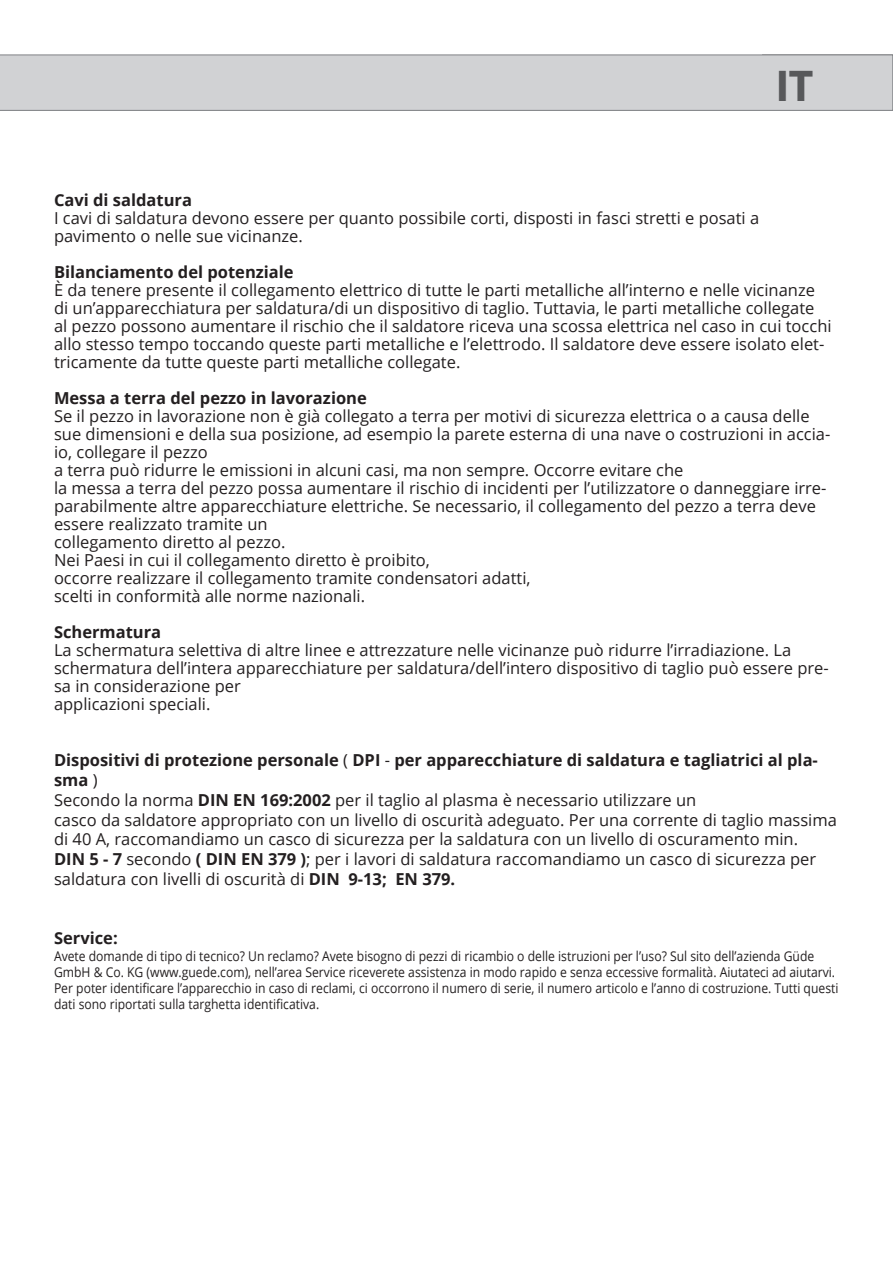
<style>
.page{position:relative;width:893px;height:1263px;background:#fff}
.page>*{position:absolute;margin:0;border:0;box-sizing:border-box;transform-origin:0 0}
.t1{font:700 44.7px "Myriad Pro";color:#57585a}
.t2{font:16.5px/18px "Open Sans";color:#231f20}
.t3{font:700 16.5px "Open Sans";color:#231f20}
.t4{font:13.5px/16.2px "Open Sans";color:#231f20;scale:.9 1}
.s1{font-weight:700}
</style>
<div class="page">
<div style="left:0;top:55px;width:893px;height:56px;background:#d1d2d4"></div>
<h1 class="t1" style="left:776px;top:57px;width:39px">IT</h1>
<p class="t3" style="left:54px;top:189px;width:140px">Cavi di saldatura</p>
<p class="t2" style="left:54px;top:209px;width:707px">I cavi di saldatura devono essere per quanto possibile corti, disposti in fasci stretti e posati a pavimento o nelle sue vicinanze.</p>
<p class="t3" style="left:54px;top:261px;width:241px">Bilanciamento del potenziale</p>
<p class="t2" style="left:54px;top:281px;width:779px">È da tenere presente il collegamento elettrico di tutte le parti metalliche all’interno e nelle vicinanze di un’apparecchiatura per saldatura/di un dispositivo di taglio. Tuttavia, le parti metalliche collegate al pezzo possono aumentare il rischio che il saldatore riceva una scossa elettrica nel caso in cui tocchi allo stesso tempo toccando queste parti metalliche e l’elettrodo. Il saldatore deve essere isolato elet&shy;tricamente da tutte queste parti metalliche collegate.</p>
<p class="t3" style="left:54px;top:387px;width:314px">Messa a terra del pezzo in lavorazione</p>
<p class="t2" style="left:54px;top:407px;width:778px">Se il pezzo in lavorazione non è già collegato a terra per motivi di sicurezza elettrica o a causa delle sue dimensioni e della sua posizione, ad esempio la parete esterna di una nave o costruzioni in accia&shy;io, collegare il pezzo<br>a terra può ridurre le emissioni in alcuni casi, ma non sempre. Occorre evitare che<br>la messa a terra del pezzo possa aumentare il rischio di incidenti per l’utilizzatore o danneggiare irre&shy;parabilmente altre apparecchiature elettriche. Se necessario, il collegamento del pezzo a terra deve essere realizzato tramite un<br>collegamento diretto al pezzo.<br>Nei Paesi in cui il collegamento diretto è proibito,<br>occorre realizzare il collegamento tramite condensatori adatti,<br>scelti in conformità alle norme nazionali.</p>
<p class="t3" style="left:54px;top:621px;width:109px">Schermatura</p>
<p class="t2" style="left:54px;top:641px;width:776px">La schermatura selettiva di altre linee e attrezzature nelle vicinanze può ridurre l’irradiazione. La schermatura dell’intera apparecchiature per saldatura/dell’intero dispositivo di taglio può essere pre&shy;sa in considerazione per<br>applicazioni speciali.</p>
<p class="t2" style="left:54px;top:750px;width:784px;line-height:19.8px"><span class="s1">Dispositivi di protezione personale</span> ( <span class="s1">DPI</span> - <span class="s1">per apparecchiature di saldatura e tagliatrici al pla&shy;sma</span> )<br>Secondo la norma <span class="s1">DIN EN 169:2002</span> per il taglio al plasma è necessario utilizzare un<br>casco da saldatore appropriato con un livello di oscurità adeguato. Per una corrente di taglio massima di 40 A, raccomandiamo un casco di sicurezza per la saldatura con un livello di oscuramento min.<br><span class="s1">DIN 5 - 7</span> secondo <span class="s1">( DIN EN 379 )</span>; per i lavori di saldatura raccomandiamo un casco di sicurezza per saldatura con livelli di oscurità di <span class="s1">DIN 9-13; EN 379.</span></p>
<p class="t3" style="left:54px;top:927px;width:65px">Service:</p>
<p class="t4" style="left:54px;top:947px;width:873px">Avete domande di tipo di tecnico? Un reclamo? Avete bisogno di pezzi di ricambio o delle istruzioni per l’uso? Sul sito dell’azienda Güde GmbH &amp; Co. KG (www.guede.com), nell’area Service riceverete assistenza in modo rapido e senza eccessive formalità. Aiutateci ad aiutarvi.<br>Per poter identificare l’apparecchio in caso di reclami, ci occorrono il numero di serie, il numero articolo e l’anno di costruzione. Tutti questi dati sono riportati sulla targhetta identificativa.</p>
</div>
